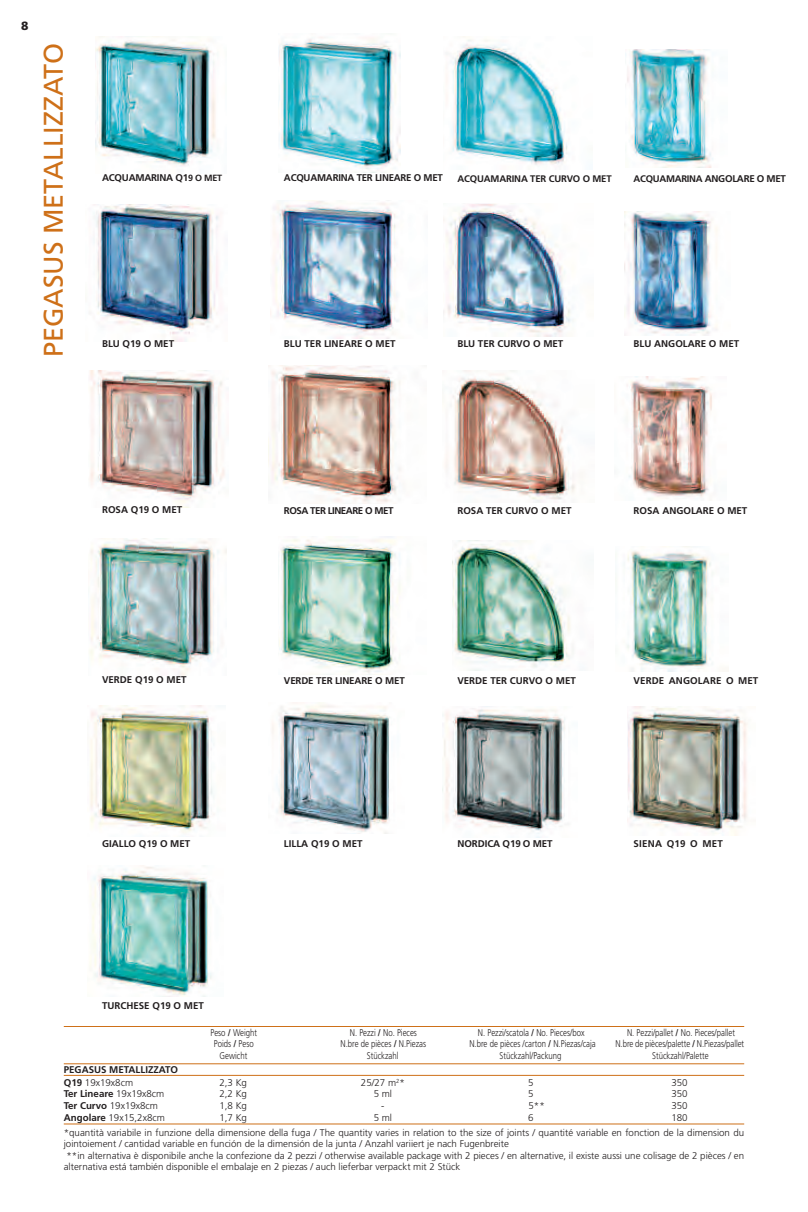
<style>
.page{position:relative;width:808px;height:1212px;background:#fff}
.page>*{position:absolute;margin:0;border:0;box-sizing:border-box;transform-origin:0 0}
.t1{font:27px "Frutiger";color:#ce7018}
.t2{font:900 12px "Frutiger LT Std";color:#231f20}
.t3{font:300 9.75px/11.2px "Frutiger";color:#231f20}
.t4{font:700 9.75px/12.6px "Frutiger";color:#231f20}
.t5{font:300 9.75px "Frutiger";color:#231f20;scale:.8 1}
.t6{font:700 9.75px "Frutiger";letter-spacing:-.025em;color:#231f20}
.t7{font:700 9.75px "Frutiger";letter-spacing:-.03em;color:#231f20}
.t8{font:700 9.75px "Frutiger";letter-spacing:-.05em;color:#231f20}
.t9{font:700 9.75px "Frutiger";letter-spacing:.02em;color:#231f20}
.t10{font:700 9.6px "Frutiger";letter-spacing:-.015em;color:#231f20}
.s1{font-size:9px}
.s2{font-size:9.6px}
.s3{font-weight:300}
.s4{font-weight:700}
</style>
<div class="page">
<img style="left:93px;top:204px;width:126px;height:137px">
<img style="left:96px;top:39px;width:120px;height:127px">
<img style="left:90px;top:371px;width:135px;height:137px">
<img style="left:89px;top:539px;width:138px;height:137px">
<img style="left:90px;top:867px;width:122px;height:130px">
<img style="left:90px;top:706px;width:124px;height:127px">
<img style="left:272px;top:702px;width:118px;height:131px">
<img style="left:627px;top:707px;width:121px;height:128px">
<img style="left:444px;top:706px;width:121px;height:131px">
<img style="left:278px;top:37px;width:122px;height:135px">
<img style="left:279px;top:536px;width:122px;height:139px">
<img style="left:270px;top:200px;width:129px;height:139px">
<img style="left:269px;top:365px;width:132px;height:139px">
<img style="left:451px;top:39px;width:116px;height:126px">
<img style="left:443px;top:203px;width:129px;height:133px">
<img style="left:452px;top:540px;width:118px;height:130px">
<img style="left:445px;top:370px;width:131px;height:133px">
<img style="left:625px;top:212px;width:93px;height:123px">
<img style="left:625px;top:50px;width:88px;height:118px">
<img style="left:627px;top:551px;width:86px;height:121px">
<img style="left:627px;top:377px;width:85px;height:124px">
<hr style="left:64px;top:1026px;width:680px;height:1px;background:#ce7018">
<hr style="left:64px;top:1063px;width:680px;height:1px;background:#ce7018">
<hr style="left:64px;top:1075px;width:680px;height:1px;background:#ce7018">
<hr style="left:64px;top:1123px;width:680px;height:1px;background:#ce7018">
<p class="t2" style="left:21px;top:21px;width:9px">8</p>
<h1 class="t1" style="left:43px;top:357px;width:316px;rotate:-90deg">PEGASUS METALLIZZATO</h1>
<p class="t6" style="left:102px;top:174px;width:122px">ACQUAMARINA Q1<span class="s1">9 O MET</span></p>
<p class="t4" style="left:102px;top:338px;width:74px">BLU Q19 O MET</p>
<p class="t4" style="left:102px;top:504px;width:82px">ROSA Q19 O MET</p>
<p class="t6" style="left:284px;top:174px;width:160px">ACQUAMARINA TER LINEARE O MET</p>
<p class="t10" style="left:457px;top:174px;width:156px">ACQUAMARINA TER CURVO O MET</p>
<p class="t7" style="left:634px;top:175px;width:154px"><span class="s2">ACQUAMARINA</span> ANGOLARE O MET</p>
<p class="t4" style="left:284px;top:338px;width:113px">BLU TER LINEARE O MET</p>
<p class="t4" style="left:457px;top:338px;width:107px">BLU TER CURVO O MET</p>
<p class="t4" style="left:634px;top:338px;width:107px">BLU ANGOLARE O MET</p>
<p class="t8" style="left:284px;top:507px;width:111px">ROSA TER LINEARE O MET</p>
<p class="t4" style="left:457px;top:505px;width:116px">ROSA TER CURVO O MET</p>
<p class="t4" style="left:634px;top:505px;width:115px">ROSA ANGOLARE O MET</p>
<p class="t4" style="left:102px;top:674px;width:86px">VERDE Q19 O MET</p>
<p class="t4" style="left:284px;top:675px;width:122px">VERDE TER LINEARE O MET</p>
<p class="t4" style="left:457px;top:675px;width:120px">VERDE TER CURVO O MET</p>
<p class="t4" style="left:634px;top:675px;width:126px">VERDE ANGOLARE O MET</p>
<p class="t4" style="left:102px;top:838px;width:90px">GIALLO Q19 O MET</p>
<p class="t4" style="left:284px;top:838px;width:80px">LILLA Q19 O MET</p>
<p class="t4" style="left:457px;top:838px;width:97px">NORDICA Q19 O MET</p>
<p class="t9" style="left:634px;top:840px;width:91px">SIENA Q19 O MET</p>
<p class="t4" style="left:102px;top:999px;width:103px">TURCHESE Q19 O MET</p>
<p class="t4" style="left:64px;top:1064px;width:116px">PEGASUS METALLIZZATO<br>Q19 <span class="s3">19x19x8cm</span></p>
<p class="t5" style="left:210px;top:1028px;width:60px">Peso <span class="s4">/</span> Weight</p>
<p class="t5" style="left:350px;top:1028px;width:85px">N. Pezzi <span class="s4">/</span> No. Pieces</p>
<p class="t5" style="left:478px;top:1028px;width:135px">N. Pezzi/scatola <span class="s4">/</span> No. Pieces/box</p>
<p class="t5" style="left:627px;top:1028px;width:136px">N. Pezzi/pallet <span class="s4">/</span> No. Pieces/pallet</p>
<p class="t5" style="left:214px;top:1040px;width:51px">Poids <span class="s4">/</span> Peso</p>
<p class="t5" style="left:340px;top:1040px;width:109px">N.bre de pièces <span class="s4">/</span> N.Piezas</p>
<p class="t5" style="left:469px;top:1040px;width:159px">N.bre de pièces /carton <span class="s4">/</span> N.Piezas/caja</p>
<p class="t5" style="left:615px;top:1040px;width:162px">N.bre de pièces/palette <span class="s4">/</span> N.Piezas/pallet</p>
<p class="t5" style="left:220px;top:1052px;width:36px">Gewicht</p>
<p class="t5" style="left:367px;top:1052px;width:41px">Stückzahl</p>
<p class="t5" style="left:500px;top:1052px;width:79px">Stückzahl/Packung</p>
<p class="t5" style="left:652px;top:1052px;width:72px">Stückzahl/Palette</p>
<p class="t3" style="left:219px;top:1077px;width:29px">2,3 Kg</p>
<p class="t3" style="left:361px;top:1077px;width:45px">25/27 m<sup>2</sup>*</p>
<p class="t3" style="left:528px;top:1077px;width:7px">5</p>
<p class="t3" style="left:671px;top:1077px;width:18px">350</p>
<p class="t4" style="left:64px;top:1088px;width:102px">Ter Lineare <span class="s3">19x19x8cm</span></p>
<p class="t3" style="left:219px;top:1089px;width:29px">2,2 Kg</p>
<p class="t3" style="left:374px;top:1089px;width:20px">5 ml</p>
<p class="t3" style="left:528px;top:1089px;width:7px">5</p>
<p class="t3" style="left:671px;top:1089px;width:18px">350</p>
<p class="t3" style="left:64px;top:1100px;width:96px"><span class="s4">Ter Curvo</span> 19x19x8cm</p>
<p class="t3" style="left:219px;top:1100px;width:29px">1,8 Kg</p>
<p class="t3" style="left:381px;top:1100px;width:5px">-</p>
<p class="t3" style="left:528px;top:1100px;width:18px">5**</p>
<p class="t3" style="left:671px;top:1100px;width:18px">350</p>
<p class="t3" style="left:64px;top:1112px;width:103px"><span class="s4">Angolare</span> 19x15,2x8cm</p>
<p class="t3" style="left:219px;top:1112px;width:29px">1,7 Kg</p>
<p class="t3" style="left:374px;top:1112px;width:20px">5 ml</p>
<p class="t3" style="left:528px;top:1112px;width:7px">6</p>
<p class="t3" style="left:64px;top:1110px;width:682px;line-height:15.5px;text-indent:608px">180<br>*quantità variabile in funzione della dimensione della fuga / The quantity varies in relation to the size of joints / quantité variable en fonction de la dimension du</p>
<p class="t3" style="left:64px;top:1139px;width:682px">jointoiement / cantidad variable en función de la dimensión de la junta / Anzahl variiert je nach Fugenbreite<br>**in alternativa è disponibile anche la confezione da 2 pezzi / otherwise available package with 2 pieces / en alternative, il existe aussi une colisage de 2 pièces / en alternativa está también disponible el embalaje en 2 piezas / auch lieferbar verpackt mit 2 Stück</p>
</div>
